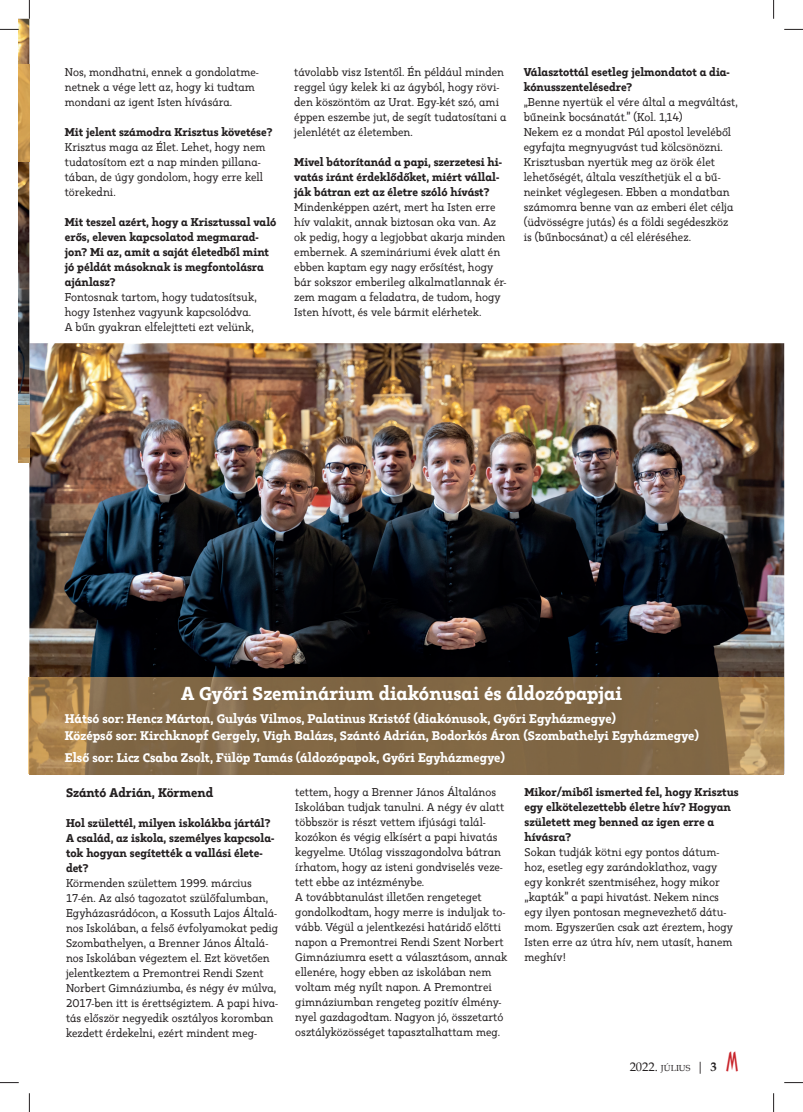
<style>
.page{position:relative;width:803px;height:1112px;background:#fff}
.page>*{position:absolute;margin:0;border:0;box-sizing:border-box;transform-origin:0 0}
.t1{font:800 18.75px "Kappa Vol 2 Display";color:#fff}
.t2{font:800 12.5px "Kappa Vol 2 Display";color:#fff}
.t3{font:800 12.5px "Kappa Vol 2 Display";letter-spacing:-.005em;color:#231f20}
.t4{font:12.5px "Book Antiqua";color:#231f20}
.t5{font:11.25px/15px "Kappa Vol 2 Display";color:#231f20}
.t6{font:800 11.25px/15px "Kappa Vol 2 Display";color:#231f20}
.s1{font-size:8.75px}
.s2{font-weight:700}
.s3{font-family:"Arquitectura";font-size:25px;color:#c8242b}
</style>
<div class="page">
<img style="left:29px;top:343px;width:755px;height:430px">
<hr style="left:28px;top:677px;width:1px;height:96px;background:#f3cd8e">
<img style="left:29px;top:677px;width:754px;height:96px">
<img style="left:19px;top:19px;width:10px;height:387px">
<img style="left:19px;top:65px;width:10px;height:96px">
<svg style="left:19px;top:406px;width:10px;height:56px"></svg>
<svg style="left:0;top:29px;width:19px;height:1px"></svg>
<svg style="left:784px;top:29px;width:19px;height:1px"></svg>
<svg style="left:0;top:1082px;width:19px;height:1px"></svg>
<svg style="left:784px;top:1082px;width:19px;height:1px"></svg>
<svg style="left:29px;top:0;width:1px;height:19px"></svg>
<svg style="left:29px;top:1093px;width:1px;height:18px"></svg>
<svg style="left:773px;top:0;width:1px;height:19px"></svg>
<svg style="left:773px;top:1093px;width:1px;height:18px"></svg>
<p class="t5" style="left:65px;top:65px;width:196px">Nos, mondhatni, ennek a gondolatme&shy;netnek a vége lett az, hogy ki tudtam mondani az igent Isten hívására.</p>
<p class="t6" style="left:65px;top:125px;width:209px">Mit jelent számodra Krisztus követése?</p>
<p class="t5" style="left:65px;top:140px;width:202px">Krisztus maga az Élet. Lehet, hogy nem tudatosítom ezt a nap minden pillana&shy;tában, de úgy gondolom, hogy erre kell törekedni.</p>
<p class="t6" style="left:65px;top:215px;width:213px">Mit teszel azért, hogy a Krisztussal való erős, eleven kapcsolatod megmarad&shy;jon? Mi az, amit a saját életedből mint jó példát másoknak is megfontolásra ajánlasz?</p>
<p class="t5" style="left:65px;top:290px;width:193px">Fontosnak tartom, hogy tudatosítsuk, hogy Istenhez vagyunk kapcsolódva.<br>A bűn gyakran elfelejtteti ezt velünk,</p>
<p class="t5" style="left:294px;top:65px;width:214px">távolabb visz Istentől. Én például minden reggel úgy kelek ki az ágyból, hogy rövi&shy;den köszöntöm az Urat. Egy-két szó, ami éppen eszembe jut, de segít tudatosítani a jelenlétét az életemben.</p>
<p class="t6" style="left:294px;top:155px;width:209px">Mivel bátorítanád a papi, szerzetesi hi&shy;vatás iránt érdeklődőket, miért vállal&shy;ják bátran ezt az életre szóló hívást?</p>
<p class="t5" style="left:294px;top:200px;width:214px">Mindenképpen azért, mert ha Isten erre hív valakit, annak biztosan oka van. Az ok pedig, hogy a legjobbat akarja minden embernek. A szemináriumi évek alatt én ebben kaptam egy nagy erősítést, hogy bár sokszor emberileg alkalmatlannak ér&shy;zem magam a feladatra, de tudom, hogy Isten hívott, és vele bármit elérhetek.</p>
<p class="t6" style="left:524px;top:65px;width:208px">Választottál esetleg jelmondatot a dia&shy;kónusszentelésedre?</p>
<p class="t5" style="left:524px;top:95px;width:216px">„Benne nyertük el vére által a megváltást, bűneink bocsánatát.” (Kol. 1,14)<br>Nekem ez a mondat Pál apostol leveléből egyfajta megnyugvást tud kölcsönözni.<br>Krisztusban nyertük meg az örök élet lehetőségét, általa veszíthetjük el a bű&shy;neinket véglegesen. Ebben a mondatban számomra benne van az emberi élet célja (üdvösségre jutás) és a földi segédeszköz is (bűnbocsánat) a cél eléréséhez.</p>
<h1 class="t1" style="left:181px;top:681px;width:442px">A Győri Szeminárium diakónusai és áldozópapjai</h1>
<p class="t2" style="left:65px;top:709px;width:553px">Hátsó sor: Hencz Márton, Gulyás Vilmos, Palatinus Kristóf (diakónusok, Győri Egyházmegye)</p>
<p class="t2" style="left:65px;top:749px;width:442px">Első sor: Licz Csaba Zsolt, Fülöp Tamás (áldozópapok, Győri Egyházmegye)</p>
<p class="t2" style="left:65px;top:727px;width:636px">Középső sor: Kirchknopf Gergely, Vigh Balázs, Szántó Adrián, Bodorkós Áron (Szombathelyi Egyházmegye)</p>
<p class="t3" style="left:66px;top:784px;width:149px">Szántó Adrián, Körmend</p>
<p class="t6" style="left:66px;top:816px;width:210px">Hol születtél, milyen iskolákba jártál?<br>A család, az iskola, személyes kapcsola&shy;tok hogyan segítették a vallási élete&shy;det?</p>
<p class="t5" style="left:66px;top:876px;width:214px">Körmenden születtem 1999. március 17-én. Az alsó tagozatot szülőfalumban, Egyházasrádócon, a Kossuth Lajos Általá&shy;nos Iskolában, a felső évfolyamokat pedig Szombathelyen, a Brenner János Általá&shy;nos Iskolában végeztem el. Ezt követően jelentkeztem a Premontrei Rendi Szent Norbert Gimnáziumba, és négy év múlva, 2017-ben itt is érettségiztem. A papi hiva&shy;tás először negyedik osztályos koromban kezdett érdekelni, ezért mindent meg-</p>
<p class="t5" style="left:295px;top:784px;width:214px">tettem, hogy a Brenner János Általános Iskolában tudjak tanulni. A négy év alatt többször is részt vettem ifjúsági talál&shy;kozókon és végig elkísért a papi hivatás kegyelme. Utólag visszagondolva bátran írhatom, hogy az isteni gondviselés veze&shy;tett ebbe az intézménybe.<br>A továbbtanulást illetően rengeteget gondolkodtam, hogy merre is induljak to&shy;vább. Végül a jelentkezési határidő előtti napon a Premontrei Rendi Szent Norbert Gimnáziumra esett a választásom, annak ellenére, hogy ebben az iskolában nem voltam még nyílt napon. A Premontrei gimnáziumban rengeteg pozitív élmény&shy;nyel gazdagodtam. Nagyon jó, összetartó osztályközösséget tapasztalhattam meg.</p>
<p class="t6" style="left:524px;top:784px;width:216px">Mikor/miből ismerted fel, hogy Krisztus egy elkötelezettebb életre hív? Hogyan született meg benned az igen erre a hívásra?</p>
<p class="t5" style="left:524px;top:844px;width:210px">Sokan tudják kötni egy pontos dátum&shy;hoz, esetleg egy zarándoklathoz, vagy egy konkrét szentmiséhez, hogy mikor „kapták” a papi hivatást. Nekem nincs egy ilyen pontosan megnevezhető dátu&shy;mom. Egyszerűen csak azt éreztem, hogy Isten erre az útra hív, nem utasít, hanem meghív!</p>
<p class="t4" style="left:630px;top:1059px;width:110px">2022. <span class="s1">JÚLIUS</span> | <span class="s2">3</span> <span class="s3">M</span></p>
</div>
